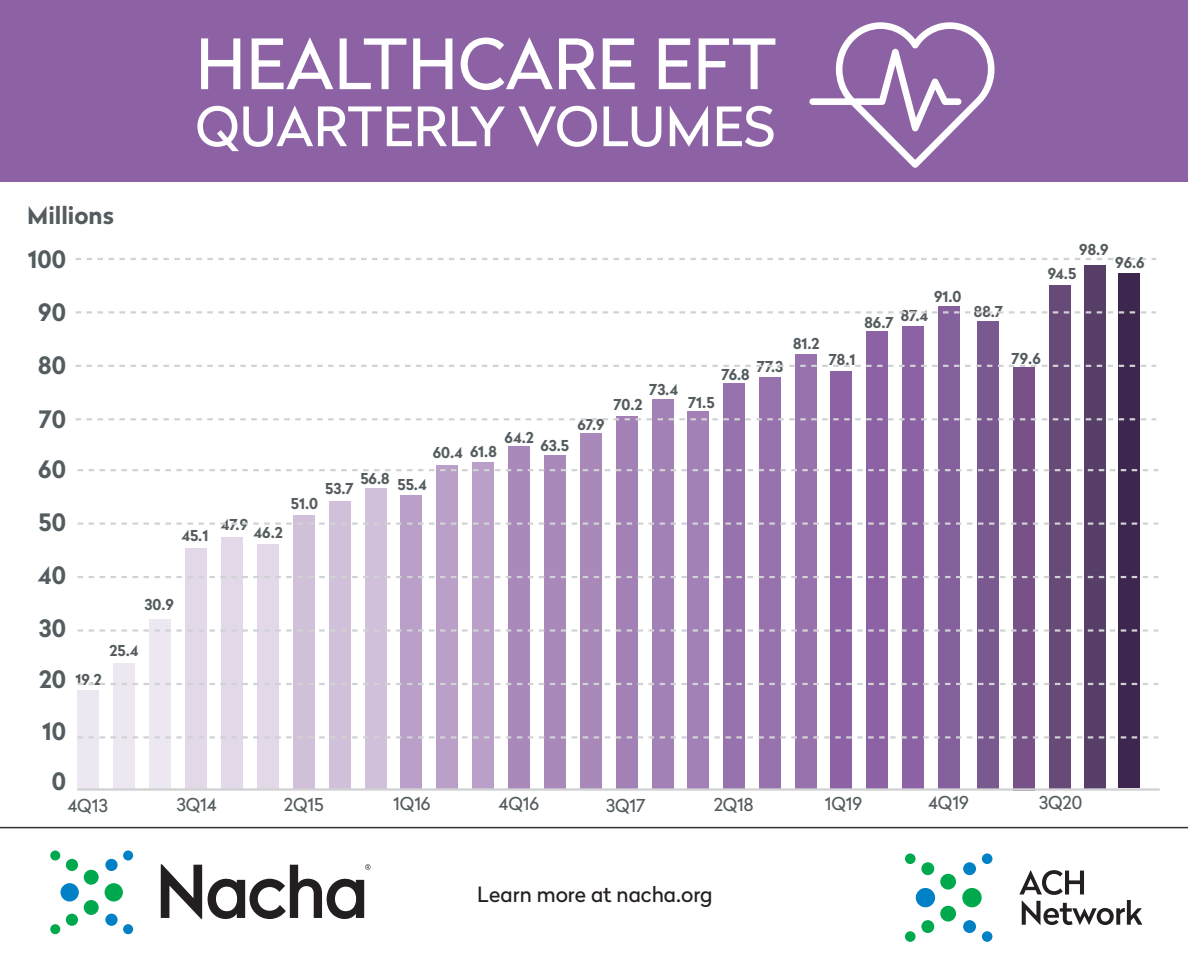
<style>
.page{position:relative;width:1188px;height:962px;background:#fff}
.page>*{position:absolute;margin:0;border:0;box-sizing:border-box;transform-origin:0 0}
.t1{font:69px "Radikal";color:#fff}
.t2{font:54px "Radikal";color:#fff}
.t3{font:700 23.85px "Radikal";color:#545c5f}
.t4{font:21px "Radikal";color:#231f20}
.t5{font:17.7px "Radikal";color:#545c5f}
.t6{font:700 15px "Radikal";color:#545c5f}
</style>
<div class="page">
<div style="left:0;top:0;width:1188px;height:181px;background:#8c62a4"></div>
<svg style="left:809px;top:22px;width:186px;height:146px"></svg>
<div style="left:78px;top:690px;width:21px;height:99px;background:#ede7f1"></div>
<div style="left:114px;top:663px;width:21px;height:126px;background:#ede7f1"></div>
<div style="left:149px;top:619px;width:22px;height:170px;background:#ede7f1"></div>
<div style="left:185px;top:548px;width:22px;height:241px;background:#e2d8e8"></div>
<div style="left:221px;top:537px;width:22px;height:253px;background:#e2d8e8"></div>
<div style="left:257px;top:544px;width:22px;height:246px;background:#e2d8e8"></div>
<div style="left:293px;top:516px;width:22px;height:274px;background:#d1c0da"></div>
<div style="left:329px;top:501px;width:21px;height:289px;background:#d1c0da"></div>
<div style="left:365px;top:488px;width:21px;height:301px;background:#d1c0da"></div>
<div style="left:401px;top:495px;width:21px;height:294px;background:#baa0c8"></div>
<div style="left:437px;top:465px;width:21px;height:324px;background:#baa0c8"></div>
<div style="left:473px;top:462px;width:21px;height:327px;background:#baa0c8"></div>
<div style="left:508px;top:446px;width:22px;height:343px;background:#a889ba"></div>
<div style="left:544px;top:455px;width:22px;height:334px;background:#a889ba"></div>
<div style="left:580px;top:434px;width:22px;height:355px;background:#a889ba"></div>
<div style="left:616px;top:416px;width:22px;height:373px;background:#a381b6"></div>
<div style="left:652px;top:399px;width:21px;height:390px;background:#a381b6"></div>
<div style="left:687px;top:411px;width:22px;height:378px;background:#a381b6"></div>
<div style="left:723px;top:383px;width:21px;height:407px;background:#9772ad"></div>
<div style="left:759px;top:378px;width:21px;height:412px;background:#9772ad"></div>
<div style="left:795px;top:354px;width:21px;height:436px;background:#9772ad"></div>
<div style="left:831px;top:371px;width:21px;height:419px;background:#8c62a4"></div>
<div style="left:867px;top:332px;width:21px;height:457px;background:#8c62a4"></div>
<div style="left:1014px;top:367px;width:21px;height:423px;background:#775187"></div>
<div style="left:1049px;top:286px;width:22px;height:504px;background:#674a77"></div>
<div style="left:1084px;top:266px;width:21px;height:524px;background:#583f68"></div>
<div style="left:1118px;top:274px;width:22px;height:514px;background:#3e274e"></div>
<div style="left:902px;top:326px;width:22px;height:463px;background:#8c62a4"></div>
<div style="left:939px;top:306px;width:21px;height:483px;background:#84619d"></div>
<div style="left:978px;top:321px;width:21px;height:468px;background:#7a5991"></div>
<hr style="left:0;top:827px;width:1188px;height:1px;background:#313435">
<svg style="left:78px;top:736px;width:1080px;height:2px"></svg>
<svg style="left:78px;top:683px;width:1080px;height:2px"></svg>
<svg style="left:78px;top:629px;width:1080px;height:3px"></svg>
<svg style="left:78px;top:576px;width:1080px;height:2px"></svg>
<svg style="left:78px;top:522px;width:1080px;height:3px"></svg>
<svg style="left:78px;top:469px;width:1080px;height:2px"></svg>
<svg style="left:76px;top:418px;width:1080px;height:2px"></svg>
<svg style="left:76px;top:365px;width:1080px;height:2px"></svg>
<svg style="left:76px;top:311px;width:1080px;height:2px"></svg>
<svg style="left:76px;top:258px;width:1080px;height:2px"></svg>
<hr style="left:77px;top:788px;width:1083px;height:3px;background:#d1d2d4">
<div style="left:105px;top:883px;width:18px;height:18px;background:#00a84e;border-radius:50%"></div>
<div style="left:84px;top:870px;width:15px;height:15px;background:#00a84e;border-radius:50%"></div>
<div style="left:84px;top:900px;width:15px;height:15px;background:#00a84e;border-radius:50%"></div>
<div style="left:66px;top:859px;width:12px;height:12px;background:#00a84e;border-radius:50%"></div>
<div style="left:50px;top:850px;width:10px;height:10px;background:#00a84e;border-radius:50%"></div>
<div style="left:66px;top:914px;width:12px;height:12px;background:#00a84e;border-radius:50%"></div>
<div style="left:50px;top:924px;width:10px;height:10px;background:#00a84e;border-radius:50%"></div>
<div style="left:60px;top:883px;width:19px;height:18px;background:#0081c6;border-radius:50%"></div>
<div style="left:105px;top:859px;width:13px;height:12px;background:#0081c6;border-radius:50%"></div>
<div style="left:123px;top:850px;width:10px;height:10px;background:#0081c6;border-radius:50%"></div>
<div style="left:105px;top:914px;width:13px;height:12px;background:#0081c6;border-radius:50%"></div>
<div style="left:123px;top:924px;width:10px;height:10px;background:#0081c6;border-radius:50%"></div>
<svg style="left:161px;top:864px;width:209px;height:55px"></svg>
<div style="left:962px;top:888px;width:20px;height:19px;background:#00a84e;border-radius:50%"></div>
<div style="left:940px;top:874px;width:16px;height:15px;background:#00a84e;border-radius:50%"></div>
<div style="left:940px;top:906px;width:16px;height:15px;background:#00a84e;border-radius:50%"></div>
<div style="left:921px;top:862px;width:13px;height:13px;background:#00a84e;border-radius:50%"></div>
<div style="left:905px;top:853px;width:11px;height:11px;background:#00a84e;border-radius:50%"></div>
<div style="left:921px;top:920px;width:13px;height:13px;background:#00a84e;border-radius:50%"></div>
<div style="left:905px;top:931px;width:11px;height:11px;background:#00a84e;border-radius:50%"></div>
<div style="left:916px;top:888px;width:19px;height:19px;background:#0081c6;border-radius:50%"></div>
<div style="left:963px;top:862px;width:13px;height:13px;background:#0081c6;border-radius:50%"></div>
<div style="left:982px;top:853px;width:10px;height:11px;background:#0081c6;border-radius:50%"></div>
<div style="left:963px;top:920px;width:13px;height:13px;background:#0081c6;border-radius:50%"></div>
<div style="left:982px;top:931px;width:10px;height:11px;background:#0081c6;border-radius:50%"></div>
<svg style="left:1019px;top:870px;width:123px;height:55px"></svg>
<h1 class="t1" style="left:195px;top:15px;width:583px">HEALTHCARE EFT</h1>
<h2 class="t2" style="left:195px;top:88px;width:581px">QUARTERLY VOLUMES</h2>
<h3 class="t3" style="left:27px;top:198px;width:88px">Millions</h3>
<h3 class="t3" style="left:28px;top:242px;width:39px">100</h3>
<h3 class="t3" style="left:38px;top:295px;width:29px">90</h3>
<h3 class="t3" style="left:38px;top:348px;width:29px">80</h3>
<h3 class="t3" style="left:39px;top:402px;width:29px">70</h3>
<h3 class="t3" style="left:38px;top:452px;width:29px">60</h3>
<h3 class="t3" style="left:38px;top:505px;width:29px">50</h3>
<h3 class="t3" style="left:38px;top:558px;width:30px">40</h3>
<h3 class="t3" style="left:39px;top:611px;width:29px">30</h3>
<h3 class="t3" style="left:39px;top:662px;width:28px">20</h3>
<p class="t6" style="left:181px;top:525px;width:28px">45.1</p>
<p class="t6" style="left:144px;top:594px;width:31px">30.9</p>
<p class="t6" style="left:75px;top:668px;width:28px">19.2</p>
<p class="t6" style="left:110px;top:639px;width:30px">25.4</p>
<h3 class="t3" style="left:42px;top:714px;width:25px">10</h3>
<h3 class="t3" style="left:52px;top:764px;width:16px">0</h3>
<p class="t6" style="left:221px;top:513px;width:29px">47.9</p>
<p class="t6" style="left:254px;top:522px;width:31px">46.2</p>
<p class="t6" style="left:291px;top:493px;width:29px">51.0</p>
<p class="t6" style="left:433px;top:441px;width:66px">60.4 61.8</p>
<p class="t6" style="left:325px;top:478px;width:30px">53.7</p>
<p class="t6" style="left:360px;top:470px;width:68px">56.8 55.4</p>
<p class="t6" style="left:505px;top:426px;width:31px">64.2</p>
<p class="t6" style="left:541px;top:434px;width:30px">63.5</p>
<p class="t6" style="left:577px;top:414px;width:29px">67.9</p>
<p class="t6" style="left:757px;top:356px;width:28px">77.3</p>
<p class="t6" style="left:722px;top:364px;width:30px">76.8</p>
<p class="t6" style="left:649px;top:379px;width:30px">73.4</p>
<p class="t6" style="left:613px;top:394px;width:31px">70.2</p>
<p class="t6" style="left:688px;top:391px;width:28px">71.5</p>
<p class="t6" style="left:793px;top:332px;width:28px">81.2</p>
<p class="t6" style="left:829px;top:348px;width:28px">78.1</p>
<p class="t6" style="left:934px;top:285px;width:29px">91.0</p>
<p class="t6" style="left:901px;top:304px;width:29px">87.4</p>
<p class="t6" style="left:864px;top:312px;width:31px">86.7</p>
<p class="t6" style="left:974px;top:301px;width:31px">88.7</p>
<p class="t6" style="left:1079px;top:239px;width:31px">98.9</p>
<p class="t6" style="left:1115px;top:252px;width:31px">96.6</p>
<p class="t6" style="left:1048px;top:263px;width:30px">94.5</p>
<p class="t6" style="left:1012px;top:348px;width:31px">79.6</p>
<p class="t5" style="left:67px;top:793px;width:42px">4Q13</p>
<p class="t5" style="left:176px;top:792px;width:42px">3Q14</p>
<p class="t5" style="left:284px;top:792px;width:41px">2Q15</p>
<p class="t5" style="left:393px;top:791px;width:39px">1Q16</p>
<p class="t5" style="left:498px;top:791px;width:42px">4Q16</p>
<p class="t5" style="left:606px;top:793px;width:41px">3Q17</p>
<p class="t5" style="left:714px;top:792px;width:41px">2Q18</p>
<p class="t5" style="left:825px;top:791px;width:39px">1Q19</p>
<p class="t5" style="left:928px;top:790px;width:42px">4Q19</p>
<p class="t5" style="left:1039px;top:790px;width:45px">3Q20</p>
<h3 class="t4" style="left:477px;top:880px;width:237px">Learn more at nacha.org</h3>
</div>
